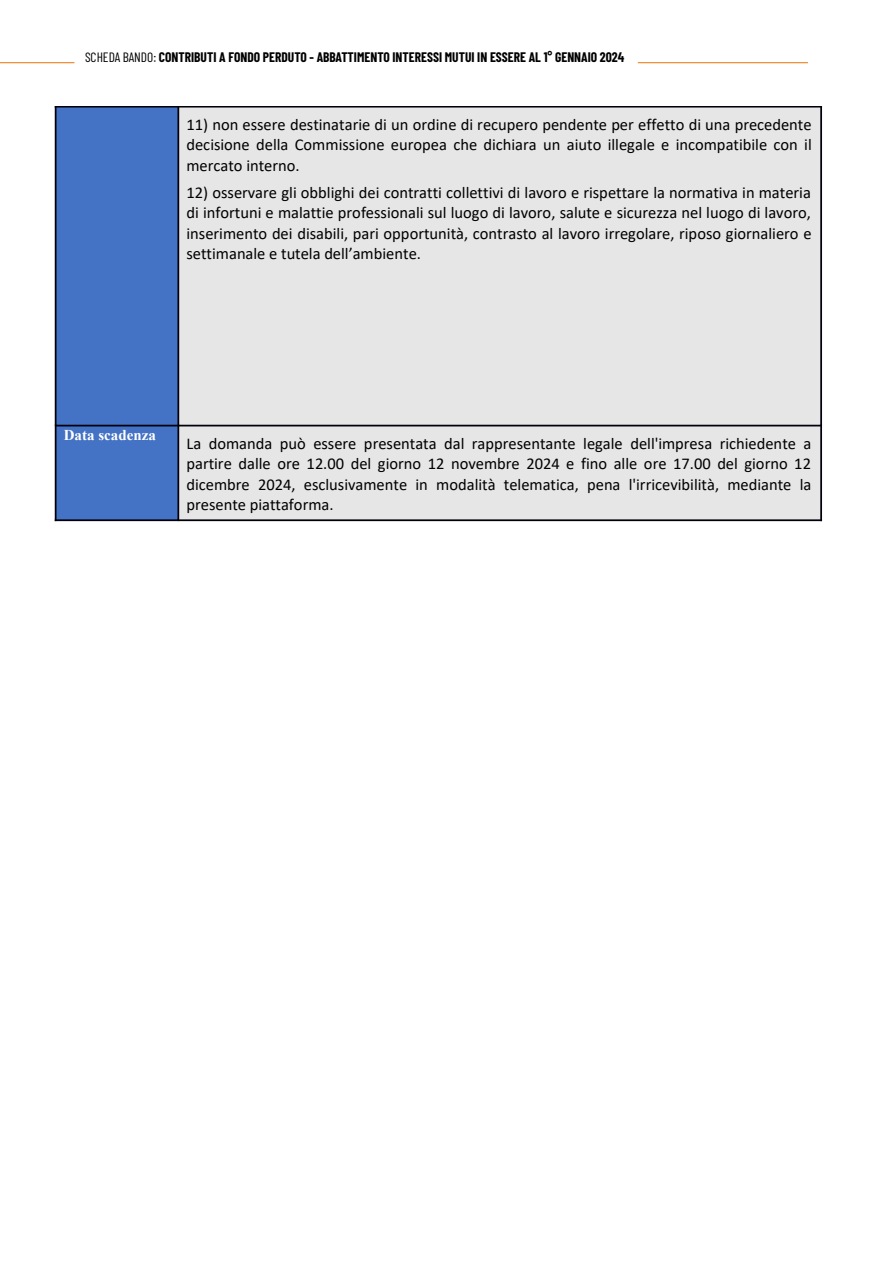
<style>
.page{position:relative;width:893px;height:1263px;background:#fff}
.page>*{position:absolute;margin:0;border:0;box-sizing:border-box;transform-origin:0 0}
.t1{font:16.5px/20.1px "Calibri";color:#000;text-align:justify}
.t2{font:700 15px "Times New Roman";color:#fff}
.t3{font:700 13.5px "Barlow Condensed";color:#000}
.s1{font-weight:400}
</style>
<div class="page">
<hr style="left:638px;top:62px;width:170px;height:1px;background:#ee7203">
<hr style="left:0;top:62px;width:74px;height:1px;background:#ee7203">
<div style="left:56px;top:106px;width:122px;height:319px;background:#4472c4"></div>
<div style="left:178px;top:106px;width:643px;height:319px;background:#e7e6e6"></div>
<div style="left:56px;top:425px;width:122px;height:95px;background:#4472c4"></div>
<div style="left:178px;top:425px;width:643px;height:95px;background:#e7e6e6"></div>
<div style="left:55px;top:106px;width:123px;height:1px;border:1px solid #00000a"></div>
<div style="left:178px;top:106px;width:644px;height:1px;border:1px solid #00000a"></div>
<div style="left:56px;top:425px;width:122px;height:1px;border:1px solid #00000a"></div>
<div style="left:178px;top:425px;width:643px;height:1px;border:1px solid #00000a"></div>
<div style="left:55px;top:520px;width:123px;height:1px;border:1px solid #00000a"></div>
<div style="left:178px;top:520px;width:644px;height:1px;border:1px solid #00000a"></div>
<div style="left:55px;top:106px;width:1px;height:319px;border:1px solid #00000a"></div>
<div style="left:55px;top:425px;width:1px;height:96px;border:1px solid #00000a"></div>
<div style="left:178px;top:107px;width:1px;height:318px;border:1px solid #00000a"></div>
<div style="left:178px;top:425px;width:1px;height:95px;border:1px solid #00000a"></div>
<div style="left:821px;top:106px;width:1px;height:319px;border:1px solid #00000a"></div>
<div style="left:821px;top:425px;width:1px;height:96px;border:1px solid #00000a"></div>
<p class="t3" style="left:85px;top:48px;width:541px"><span class="s1">SCHEDA BANDO:</span> CONTRIBUTI A FONDO PERDUTO - ABBATTIMENTO INTERESSI MUTUI IN ESSERE AL 1° GENNAIO 2024</p>
<p class="t1" style="left:187px;top:116px;width:627px">11) non essere destinatarie di un ordine di recupero pendente per effetto di una precedente decisione della Commissione europea che dichiara un aiuto illegale e incompatibile con il mercato interno.</p>
<p class="t1" style="left:187px;top:184px;width:627px">12) osservare gli obblighi dei contratti collettivi di lavoro e rispettare la normativa in materia di infortuni e malattie professionali sul luogo di lavoro, salute e sicurezza nel luogo di lavoro, inserimento dei disabili, pari opportunità, contrasto al lavoro irregolare, riposo giornaliero e settimanale e tutela dell’ambiente.</p>
<p class="t2" style="left:64px;top:430px;width:94px">Data scadenza</p>
<p class="t1" style="left:187px;top:435px;width:626px">La domanda può essere presentata dal rappresentante legale dell'impresa richiedente a partire dalle ore 12.00 del giorno 12 novembre 2024 e fino alle ore 17.00 del giorno 12 dicembre 2024, esclusivamente in modalità telematica, pena l'irricevibilità, mediante la presente piattaforma.</p>
</div>
